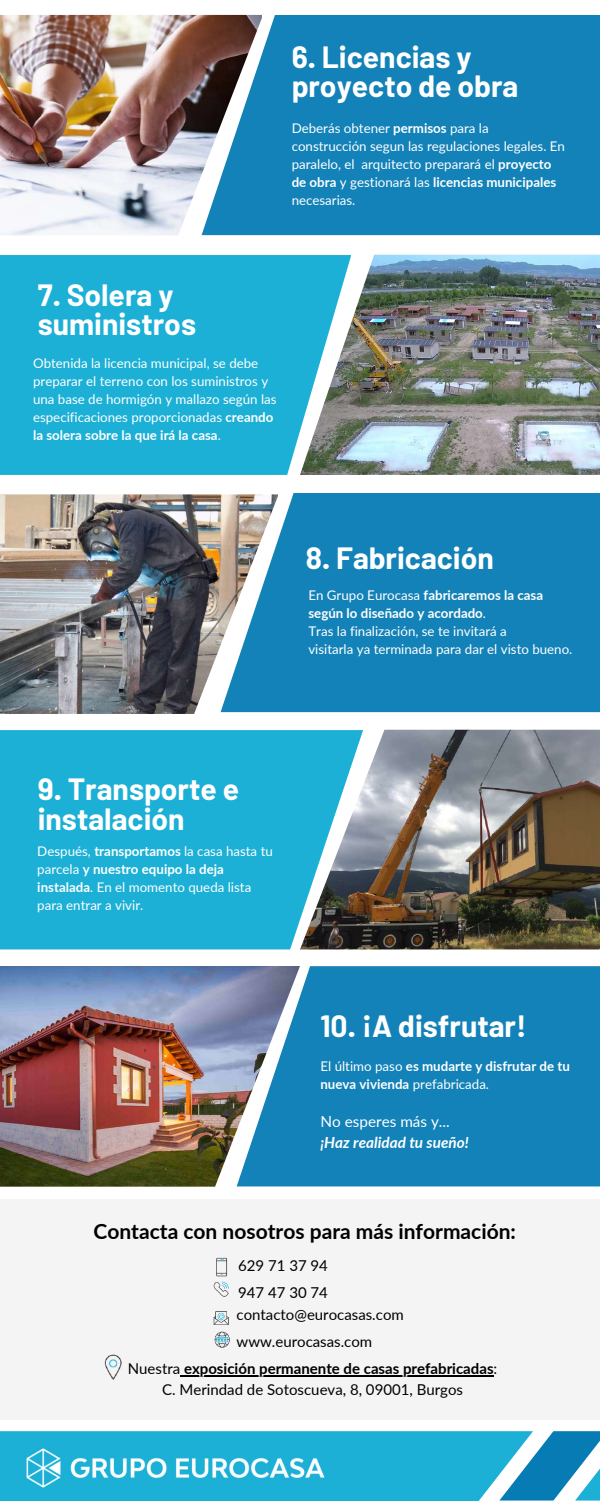
<style>
.page{position:relative;width:600px;height:1501px;background:#fff}
.page>*{position:absolute;margin:0;border:0;box-sizing:border-box;transform-origin:0 0}
.t1{font:700 30px/29.2px "Barlow";color:#fff}
.t2{font:700 21px "Lato";color:#000}
.t3{font:italic 700 15.3px "Lato";color:#fff}
.t4{font:15.3px "Lato";color:#fff}
.t5{font:15px/27px "Lato";color:#000}
.t6{font:13.3px/18px "Lato";color:#fff}
.t7{font:700 13.3px/18px "Lato";color:#fff}
.s1{font-weight:700}
.s2{font-weight:400}
</style>
<div class="page">
<div style="left:0;top:255px;width:351px;height:220px;background:#1cb0d6"></div>
<img style="left:300px;top:255px;width:300px;height:220px">
<div style="left:202px;top:15px;width:398px;height:220px;background:#1382b8"></div>
<img style="left:0;top:15px;width:262px;height:220px">
<div style="left:0;top:730px;width:363px;height:219px;background:#1cb0d6"></div>
<img style="left:300px;top:729px;width:300px;height:220px">
<div style="left:221px;top:493px;width:379px;height:219px;background:#1382b8"></div>
<img style="left:0;top:494px;width:277px;height:219px">
<div style="left:237px;top:966px;width:363px;height:220px;background:#1382b8"></div>
<img style="left:0;top:966px;width:300px;height:220px">
<svg style="left:533px;top:1431px;width:42px;height:69px"></svg>
<svg style="left:575px;top:1431px;width:25px;height:69px"></svg>
<svg style="left:0;top:1431px;width:533px;height:69px;background:#27b2d7"></svg>
<div style="left:0;top:1199px;width:600px;height:220px;background:#f4f4f4"></div>
<img style="left:213px;top:1281px;width:16px;height:16px">
<img style="left:216px;top:1257px;width:11px;height:19px">
<img style="left:214px;top:1331px;width:16px;height:16px">
<img style="left:213px;top:1311px;width:16px;height:14px">
<img style="left:104px;top:1354px;width:18px;height:26px">
<img style="left:25px;top:1444px;width:302px;height:45px">
<hr style="left:180px;top:1374px;width:314px;height:1px;background:#000">
<h1 class="t1" style="left:292px;top:41px;width:228px">6. Licencias y proyecto de obra</h1>
<p class="t6" style="left:292px;top:118px;width:275px">Deberás obtener <span class="s1">permisos</span> para la construcción segun las regulaciones legales. En paralelo, el arquitecto preparará el <span class="s1">proyecto de obra</span> y gestionará las <span class="s1">licencias municipales </span>necesarias.</p>
<h1 class="t1" style="left:38px;top:279px;width:160px">7. Solera y suministros</h1>
<p class="t6" style="left:33px;top:353px;width:245px">Obtenida la licencia municipal, se debe preparar el terreno con los suministros y una base de hormigón y mallazo según las especificaciones proporcionadas <span class="s1">creando la solera sobre la que irá la casa</span>.</p>
<h1 class="t1" style="left:306px;top:542px;width:189px">8. Fabricación</h1>
<p class="t6" style="left:308px;top:586px;width:266px">En Grupo Eurocasa <span class="s1">fabricaremos la casa según lo diseñado y acordado</span>.<br>Tras la finalización, se te invitará a<br>visitarla ya terminada para dar el visto bueno.</p>
<h1 class="t1" style="left:38px;top:773px;width:203px">9. Transporte e instalación</h1>
<p class="t6" style="left:37px;top:841px;width:237px">Después, <span class="s1">transportamos</span> la casa hasta tu parcela <span class="s1">y nuestro equipo la deja instalada</span>. En el momento queda lista para entrar a vivir.</p>
<h1 class="t1" style="left:320px;top:1010px;width:208px">10. ¡A disfrutar!</h1>
<p class="t7" style="left:320px;top:1056px;width:251px"><span class="s2">El último paso</span> es mudarte y disfrutar de tu nueva vivienda <span class="s2">prefabricada.</span></p>
<p class="t4" style="left:320px;top:1111px;width:131px">No esperes más y...</p>
<p class="t3" style="left:320px;top:1132px;width:150px">¡Haz realidad tu sueño!</p>
<h2 class="t2" style="left:94px;top:1218px;width:424px">Contacta con nosotros para más información:</h2>
<p class="t5" style="left:238px;top:1251px;width:91px">629 71 37 94<br>947 47 30 74</p>
<p class="t5" style="left:237px;top:1300px;width:169px">contacto@eurocasas.com www.eurocasas.com</p>
<p class="t5" style="left:128px;top:1357px;width:371px;line-height:21px;text-align:center">Nuestra <span class="s1">exposición permanente de casas prefabricadas</span>:<br>C. Merindad de Sotoscueva, 8, 09001, Burgos</p>
</div>
